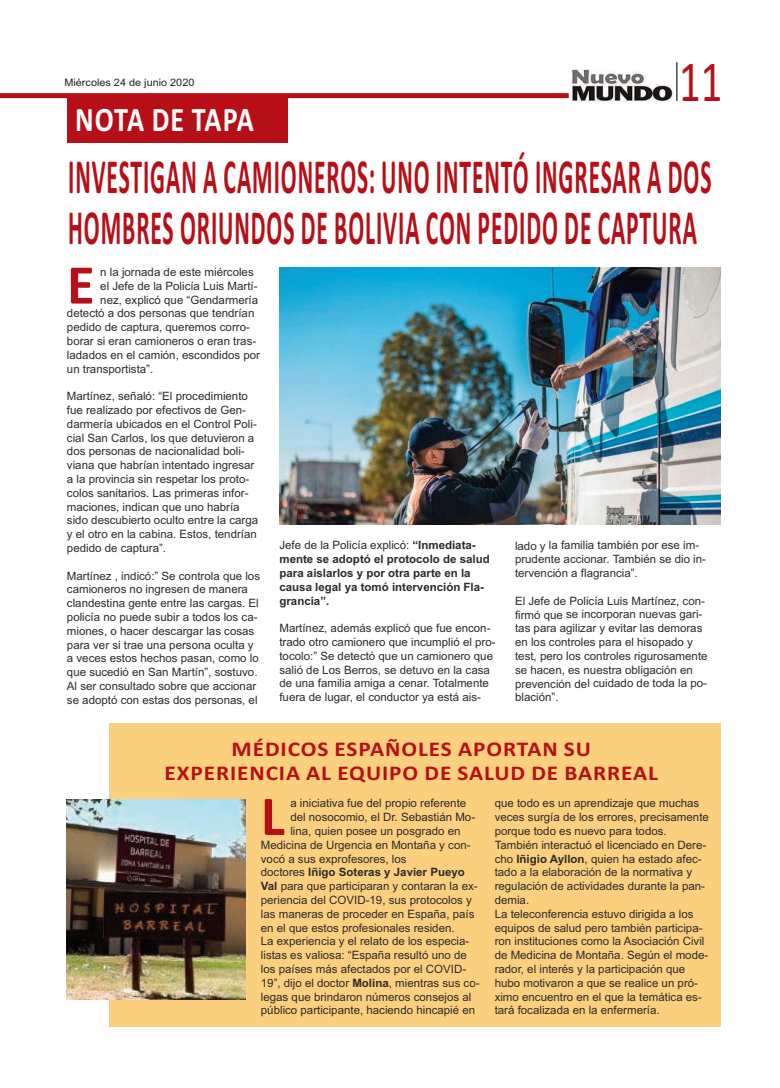
<style>
.page{position:relative;width:780px;height:1088px;background:#fff}
.page>*{position:absolute;margin:0;border:0;box-sizing:border-box;transform-origin:0 0}
.t1{font:58.25px "Calibri";color:#b70f17;scale:.73 1}
.t2{font:700 56.75px "Calibri";color:#b70f17}
.t3{font:700 49.38px/51.4px "Calibri";letter-spacing:.04em;color:#b70f17;scale:.48 1}
.t4{font:700 34.5px "Calibri";letter-spacing:.015em;color:#fff;scale:.82 1}
.t5{font:700 21px/24px "Calibri";letter-spacing:.04em;color:#b70f17;text-align:center;scale:1.11 1}
.t6{font:11.5px/13.8px "Arial";color:#2d2a29}
.t7{font:700 11.5px/13.8px "Arial";color:#2d2a29}
.t8{font:10.25px "Arial";color:#231f20;scale:1.06 1}
.s1{font-weight:400}
.s2{font-weight:700}
</style>
<div class="page">
<div style="left:109px;top:723px;width:611px;height:304px;background:#fad07f"></div>
<div style="left:0;top:93px;width:568px;height:5px;background:#b70f17"></div>
<img style="left:571px;top:69px;width:102px;height:32px">
<hr style="left:676px;top:62px;width:1px;height:39px;background:#231f20">
<img style="left:279px;top:268px;width:441px;height:256px">
<img style="left:67px;top:799px;width:179px;height:200px">
<div style="left:67px;top:94px;width:221px;height:49px;background:#b70f17"></div>
<p class="t8" style="left:64px;top:76px;width:124px">Miércoles 24 de junio 2020</p>
<h3 class="t4" style="left:75px;top:99px;width:220px">NOTA DE TAPA</h3>
<h1 class="t1" style="left:679px;top:47px;width:61px">11</h1>
<h3 class="t3" style="left:68px;top:150px;width:1341px">INVESTIGAN A CAMIONEROS: UNO INTENTÓ INGRESAR A DOS<br>HOMBRES ORIUNDOS DE BOLIVIA CON PEDIDO DE CAPTURA</h3>
<h2 class="t2" style="left:67px;top:251px;width:29px">E</h2>
<p class="t6" style="left:100px;top:265px;width:155px">n la jornada de este miércoles</p>
<p class="t6" style="left:100px;top:279px;width:159px">el Jefe de la Policía Luis Martí-</p>
<p class="t6" style="left:100px;top:293px;width:159px">nez, explicó que “Gendarmería</p>
<p class="t6" style="left:67px;top:306px;width:189px">detectó a dos personas que tendrían</p>
<p class="t6" style="left:67px;top:320px;width:184px">pedido de captura, queremos corro-</p>
<p class="t6" style="left:67px;top:334px;width:191px">borar si eran camioneros o eran tras-</p>
<p class="t6" style="left:67px;top:348px;width:195px">ladados en el camión, escondidos por</p>
<p class="t6" style="left:67px;top:362px;width:88px">un transportista”.</p>
<p class="t6" style="left:67px;top:389px;width:193px">Martínez, señaló: “El procedimiento fue realizado por efectivos de Gen&shy;darmería ubicados en el Control Poli&shy;cial San Carlos, los que detuvieron a dos personas de nacionalidad boli&shy;viana que habrían intentado ingresar a la provincia sin respetar los proto&shy;colos sanitarios. Las primeras infor&shy;maciones, indican que uno habría sido descubierto oculto entre la carga y el otro en la cabina. Estos, tendrían pedido de captura”.</p>
<p class="t6" style="left:67px;top:569px;width:195px">Martínez , indicó:” Se controla que los camioneros no ingresen de manera clandestina gente entre las cargas. El policía no puede subir a todos los ca&shy;miones, o hacer descargar las cosas para ver si trae una persona oculta y a veces estos hechos pasan, como lo que sucedió en San Martín”, sostuvo.<br>Al ser consultado sobre que accionar se adoptó con estas dos personas, el</p>
<p class="t7" style="left:279px;top:538px;width:212px"><span class="s1">Jefe de la Policía explicó:</span> “Inmediata&shy;mente se adoptó el protocolo de salud para aislarlos y por otra parte en la causa legal ya tomó intervención Fla&shy;grancia”.</p>
<p class="t6" style="left:279px;top:621px;width:218px">Martínez, además explicó que fue encon&shy;trado otro camionero que incumplió el pro&shy;tocolo:” Se detectó que un camionero que salió de Los Berros, se detuvo en la casa de una familia amiga a cenar. Totalmente fuera de lugar, el conductor ya está ais-</p>
<p class="t6" style="left:515px;top:539px;width:192px">lado y la familia también por ese im&shy;prudente accionar. También se dio in&shy;tervención a flagrancia”.</p>
<p class="t6" style="left:515px;top:594px;width:194px">El Jefe de Policía Luis Martínez, con&shy;firmó que se incorporan nuevas gari&shy;tas para agilizar y evitar las demoras en los controles para el hisopado y test, pero los controles rigurosamente se hacen, es nuestra obligación en prevención del cuidado de toda la po&shy;blación”.</p>
<h3 class="t5" style="left:164px;top:737px;width:446px">MÉDICOS ESPAÑOLES APORTAN SU<br>EXPERIENCIA AL EQUIPO DE SALUD DE BARREAL</h3>
<h2 class="t2" style="left:261px;top:782px;width:25px">L</h2>
<p class="t6" style="left:290px;top:796px;width:177px">a iniciativa fue del propio referente</p>
<p class="t6" style="left:494px;top:796px;width:216px">que todo es un aprendizaje que muchas veces surgía de los errores, precisamente porque todo es nuevo para todos.<br>También interactuó el licenciado en Dere&shy;cho <span class="s2">Iñigio Ayllon</span>, quien ha estado afec&shy;tado a la elaboración de la normativa y regulación de actividades durante la pan&shy;demia.<br>La teleconferencia estuvo dirigida a los equipos de salud pero también participa&shy;ron instituciones como la Asociación Civil de Medicina de Montaña. Según el mode&shy;rador, el interés y la participación que hubo motivaron a que se realice un pró&shy;ximo encuentro en el que la temática es&shy;tará focalizada en la enfermería.</p>
<p class="t6" style="left:290px;top:810px;width:186px">del nosocomio, el Dr. Sebastián Mo-</p>
<p class="t6" style="left:290px;top:824px;width:172px">lina, quien posee un posgrado en</p>
<p class="t6" style="left:261px;top:838px;width:211px">Medicina de Urgencia en Montaña y con-</p>
<p class="t6" style="left:261px;top:852px;width:147px">vocó a sus exprofesores, los</p>
<p class="t7" style="left:261px;top:865px;width:205px"><span class="s1">doctores</span> Iñigo Soteras y Javier Pueyo</p>
<p class="t6" style="left:261px;top:879px;width:218px"><span class="s2">Val</span> para que participaran y contaran la ex-</p>
<p class="t6" style="left:261px;top:893px;width:212px">periencia del COVID-19, sus protocolos y</p>
<p class="t6" style="left:261px;top:907px;width:215px">las maneras de proceder en España, país</p>
<p class="t6" style="left:261px;top:921px;width:195px">en el que estos profesionales residen.</p>
<p class="t6" style="left:261px;top:934px;width:210px">La experiencia y el relato de los especia-</p>
<p class="t6" style="left:261px;top:948px;width:207px">listas es valiosa: “España resultó uno de</p>
<p class="t6" style="left:261px;top:962px;width:207px">los países más afectados por el COVID-</p>
<p class="t6" style="left:261px;top:976px;width:220px">19”, dijo el doctor <span class="s2">Molina</span>, mientras sus co-</p>
<p class="t6" style="left:261px;top:990px;width:212px">legas que brindaron números consejos al</p>
<p class="t6" style="left:261px;top:1003px;width:216px">público participante, haciendo hincapié en</p>
</div>
